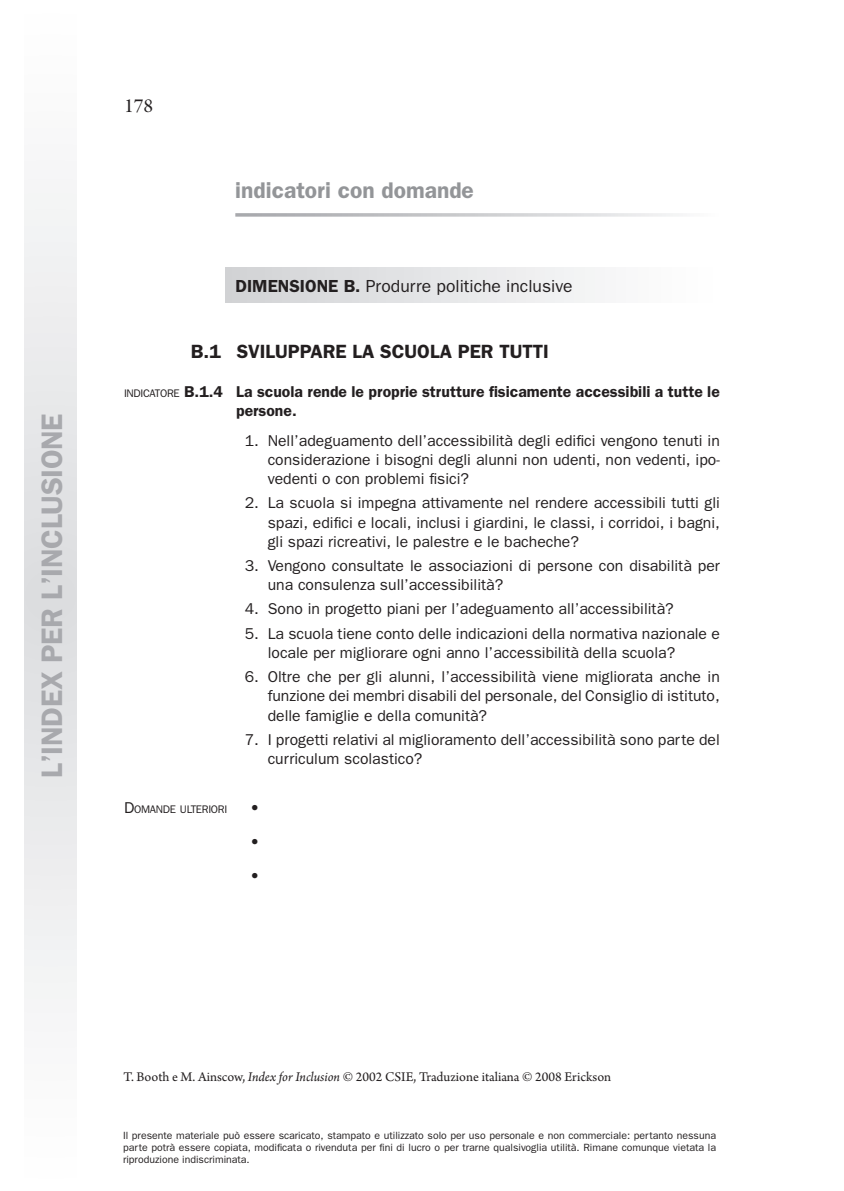
<style>
.page{position:relative;width:844px;height:1191px;background:#fff}
.page>*{position:absolute;margin:0;border:0;box-sizing:border-box;transform-origin:0 0}
.t1{font:600 29.75px "Franklin Gothic";letter-spacing:-.01em;color:#a8a9ad}
.t2{font:600 22.75px "Franklin Gothic";color:#939598}
.t3{font:21px "Arno Pro Subhead";color:#231f20}
.t4{font:600 19.25px "Franklin Gothic";color:#231f20}
.t5{font:17.5px "Franklin Gothic";color:#231f20}
.t6{font:600 17.5px "Franklin Gothic";color:#231f20}
.t7{font:15.75px/19.2px "Franklin Gothic";color:#231f20;text-align:justify}
.t8{font:600 15.75px/19.2px "Franklin Gothic";color:#231f20}
.t9{font:15.75px/34.1px "Franklin Gothic";color:#231f20;text-align:justify}
.t10{font:14px "Arno Pro";color:#231f20}
.t11{font:11.03px "Franklin Gothic";letter-spacing:-.03em;color:#231f20}
.t12{font:10.5px/12.2px "Franklin Gothic";color:#231f20;text-align:justify}
.s1{font-weight:600}
.s2{font-weight:400;font-size:11.03px}
.s3{font-size:15.75px}
.s4{font-style:italic}
</style>
<div class="page">
<svg style="left:24px;top:193px;width:52px;height:806px"></svg>
<svg style="left:235px;top:213px;width:444px;height:4px;background:#d0d1d3"></svg>
<div style="left:225px;top:268px;width:493px;height:34px;background:linear-gradient(to right,#d1d2d5,#fff)"></div>
<h1 class="t1" style="left:34px;top:778px;width:366px;rotate:-90deg">l’Index per l’inclusione</h1>
<h3 class="t3" style="left:124px;top:94px;width:31px">178</h3>
<h2 class="t2" style="left:235px;top:177px;width:240px">indicatori con domande</h2>
<p class="t6" style="left:235px;top:275px;width:44px">DIMENS</p>
<p class="t6" style="left:300px;top:275px;width:17px">IONE</p>
<p class="t5" style="left:343px;top:276px;width:230px"><span class="s1">B.</span> Produrre politiche inclusive</p>
<p class="t4" style="left:191px;top:340px;width:357px">B.1 Sviluppare la scuola per tutti</p>
<p class="t8" style="left:236px;top:381px;width:485px;text-indent:-112px"><span class="s2">INDICATORE</span> B.1.4 La scuola rende le proprie strutture fisicamente accessibili a tutte le persone.</p>
<p class="t7" style="left:268px;top:430px;width:453px;text-indent:-23px">1. Nell’adeguamento dell’accessibilità degli edifici vengono tenuti in considerazione i bisogni degli alunni non udenti, non vedenti, ipo&shy;vedenti o con problemi fisici?</p>
<p class="t7" style="left:268px;top:493px;width:453px;text-indent:-23px">2. La scuola si impegna attivamente nel rendere accessibili tutti gli spazi, edifici e locali, inclusi i giardini, le classi, i corridoi, i bagni, gli spazi ricreativi, le palestre e le bacheche?</p>
<p class="t7" style="left:268px;top:555px;width:453px;text-indent:-23px">3. Vengono consultate le associazioni di persone con disabilità per una consulenza sull’accessibilità?</p>
<p class="t7" style="left:245px;top:599px;width:430px">4. Sono in progetto piani per l’adeguamento all’accessibilità?</p>
<p class="t7" style="left:268px;top:623px;width:453px;text-indent:-23px">5. La scuola tiene conto delle indicazioni della normativa nazionale e locale per migliorare ogni anno l’accessibilità della scuola?</p>
<p class="t7" style="left:268px;top:667px;width:453px;text-indent:-23px">6. Oltre che per gli alunni, l’accessibilità viene migliorata anche in funzione dei membri disabili del personale, del Consiglio di istituto, delle famiglie e della comunità?</p>
<p class="t7" style="left:268px;top:729px;width:453px;text-indent:-23px">7. I progetti relativi al miglioramento dell’accessibilità sono parte del curriculum scolastico?</p>
<p class="t11" style="left:124px;top:802px;width:105px"><span class="s3">D</span>OMANDE ULTERIORI</p>
<p class="t9" style="left:250px;top:790px;width:11px">• • •</p>
<p class="t10" style="left:123px;top:1069px;width:489px">T. Booth e M. Ainscow, <span class="s4">Index for Inclusion</span> © 2002 CSIE, Traduzione italiana © 2008 Erickson</p>
<p class="t12" style="left:123px;top:1128px;width:594px">Il presente materiale può essere scaricato, stampato e utilizzato solo per uso personale e non commerciale: pertanto nessuna parte potrà essere copiata, modificata o rivenduta per fini di lucro o per trarne qualsivoglia utilità. Rimane comunque vietata la riproduzione indiscriminata.</p>
</div>
